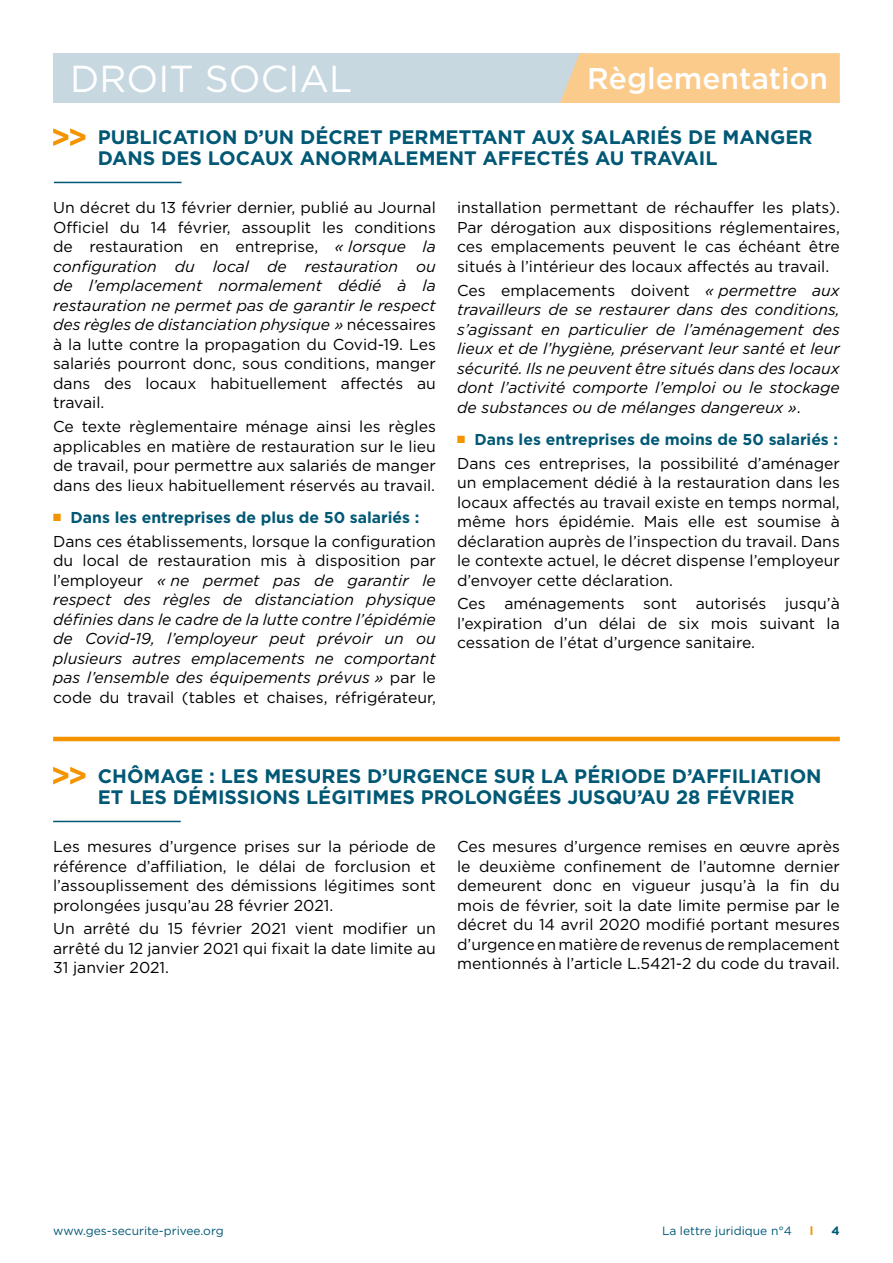
<style>
.page{position:relative;width:893px;height:1263px;background:#fff}
.page>*{position:absolute;margin:0;border:0;box-sizing:border-box;transform-origin:0 0}
.t1{font:37.5px "Gotham";color:#fff}
.t2{font:500 30px "Gotham";color:#fff}
.t3{font:700 19.5px/21px "Gotham";color:#005875}
.t4{font:15.75px/19.5px "Gotham";color:#000;text-align:justify}
.t5{font:italic 15.75px/19.5px "Gotham";color:#000;text-align:justify}
.t6{font:12px "Gotham";color:#005875}
.t7{font:700 12px "Gotham";color:#f39400}
.t8{font:700 12px "Gotham";color:#005875}
.s1{font-style:italic}
.s2{color:#f39400}
.s3{font-weight:700;color:#005875}
.s4{font-style:normal}
</style>
<div class="page">
<hr style="left:54px;top:182px;width:128px;height:1px;background:#005875">
<div style="left:53px;top:53px;width:530px;height:50px;background:#c7d8e1"></div>
<div style="left:560px;top:53px;width:280px;height:50px;background:#fbcb8c"></div>
<svg style="left:53px;top:128px;width:32px;height:18px"></svg>
<hr style="left:53px;top:821px;width:128px;height:1px;background:#005875">
<hr style="left:53px;top:737px;width:787px;height:4px;background:#f39400">
<svg style="left:53px;top:767px;width:32px;height:17px"></svg>
<h1 class="t1" style="left:70px;top:58px;width:284px">DROIT SOCIAL</h1>
<h2 class="t2" style="left:587px;top:61px;width:242px">Règlementation</h2>
<p class="t3" style="left:98px;top:126px;width:716px">PUBLICATION D’UN DÉCRET PERMETTANT AUX SALARIÉS DE MANGER<br>DANS DES LOCAUX ANORMALEMENT AFFECTÉS AU TRAVAIL</p>
<p class="t4" style="left:53px;top:198px;width:384px">Un décret du 13 février dernier, publié au Journal Officiel du 14 février, assouplit les conditions de restauration en entreprise, <span class="s1">« lorsque la configuration du local de restauration ou de l’emplacement normalement dédié à la restauration ne permet pas de garantir le respect des règles de distanciation physique »</span> nécessaires à la lutte contre la propagation du Covid-19. Les salariés pourront donc, sous conditions, manger dans des locaux habituellement affectés au travail.</p>
<p class="t4" style="left:53px;top:417px;width:384px">Ce texte règlementaire ménage ainsi les règles applicables en matière de restauration sur le lieu de travail, pour permettre aux salariés de manger dans des lieux habituellement réservés au travail.</p>
<p class="t4" style="left:53px;top:505px;width:384px;line-height:23.7px"><span class="s2">■</span> <span class="s3">Dans les entreprises de plus de 50 salariés :<br></span>Dans ces établissements, lorsque la configuration</p>
<p class="t5" style="left:53px;top:551px;width:384px"><span class="s4">du local de restauration mis à disposition par l’employeur</span> « ne permet pas de garantir le respect des règles de distanciation physique définies dans le cadre de la lutte contre l’épidémie de Covid-19, l’employeur peut prévoir un ou plusieurs autres emplacements ne comportant pas l’ensemble des équipements prévus » <span class="s4">par le code du travail (tables et chaises, réfrigérateur,</span></p>
<p class="t4" style="left:457px;top:198px;width:384px">installation permettant de réchauffer les plats).<br>Par dérogation aux dispositions réglementaires, ces emplacements peuvent le cas échéant être situés à l’intérieur des locaux affectés au travail.</p>
<p class="t5" style="left:457px;top:280px;width:384px"><span class="s4">Ces emplacements doivent</span> « permettre aux travailleurs de se restaurer dans des conditions, s’agissant en particulier de l’aménagement des lieux et de l’hygiène, préservant leur santé et leur sécurité. Ils ne peuvent être situés dans des locaux dont l’activité comporte l’emploi ou le stockage de substances ou de mélanges dangereux »<span class="s4">.</span></p>
<p class="t4" style="left:457px;top:427px;width:384px;line-height:23.7px"><span class="s2">■</span> <span class="s3">Dans les entreprises de moins de 50 salariés :<br></span>Dans ces entreprises, la possibilité d’aménager</p>
<p class="t4" style="left:457px;top:473px;width:384px">un emplacement dédié à la restauration dans les locaux affectés au travail existe en temps normal, même hors épidémie. Mais elle est soumise à déclaration auprès de l’inspection du travail. Dans le contexte actuel, le décret dispense l’employeur d’envoyer cette déclaration.</p>
<p class="t4" style="left:457px;top:594px;width:384px">Ces aménagements sont autorisés jusqu’à l’expiration d’un délai de six mois suivant la cessation de l’état d’urgence sanitaire.</p>
<p class="t3" style="left:98px;top:765px;width:725px">CHÔMAGE : LES MESURES D’URGENCE SUR LA PÉRIODE D’AFFILIATION<br>ET LES DÉMISSIONS LÉGITIMES PROLONGÉES JUSQU’AU 28 FÉVRIER</p>
<p class="t4" style="left:53px;top:836px;width:384px">Les mesures d’urgence prises sur la période de référence d’affiliation, le délai de forclusion et l’assouplissement des démissions légitimes sont prolongées jusqu’au 28 février 2021.</p>
<p class="t4" style="left:53px;top:919px;width:384px">Un arrêté du 15 février 2021 vient modifier un arrêté du 12 janvier 2021 qui fixait la date limite au 31 janvier 2021.</p>
<p class="t4" style="left:457px;top:836px;width:384px">Ces mesures d’urgence remises en œuvre après le deuxième confinement de l’automne dernier demeurent donc en vigueur jusqu’à la fin du mois de février, soit la date limite permise par le décret du 14 avril 2020 modifié portant mesures d’urgence en matière de revenus de remplacement mentionnés à l’article L.5421-2 du code du travail.</p>
<p class="t6" style="left:53px;top:1224px;width:172px">www.ges-securite-privee.org</p>
<p class="t6" style="left:662px;top:1224px;width:131px">La lettre juridique n°4</p>
<p class="t7" style="left:810px;top:1223px;width:5px">l</p>
<p class="t8" style="left:831px;top:1223px;width:10px">4</p>
</div>
